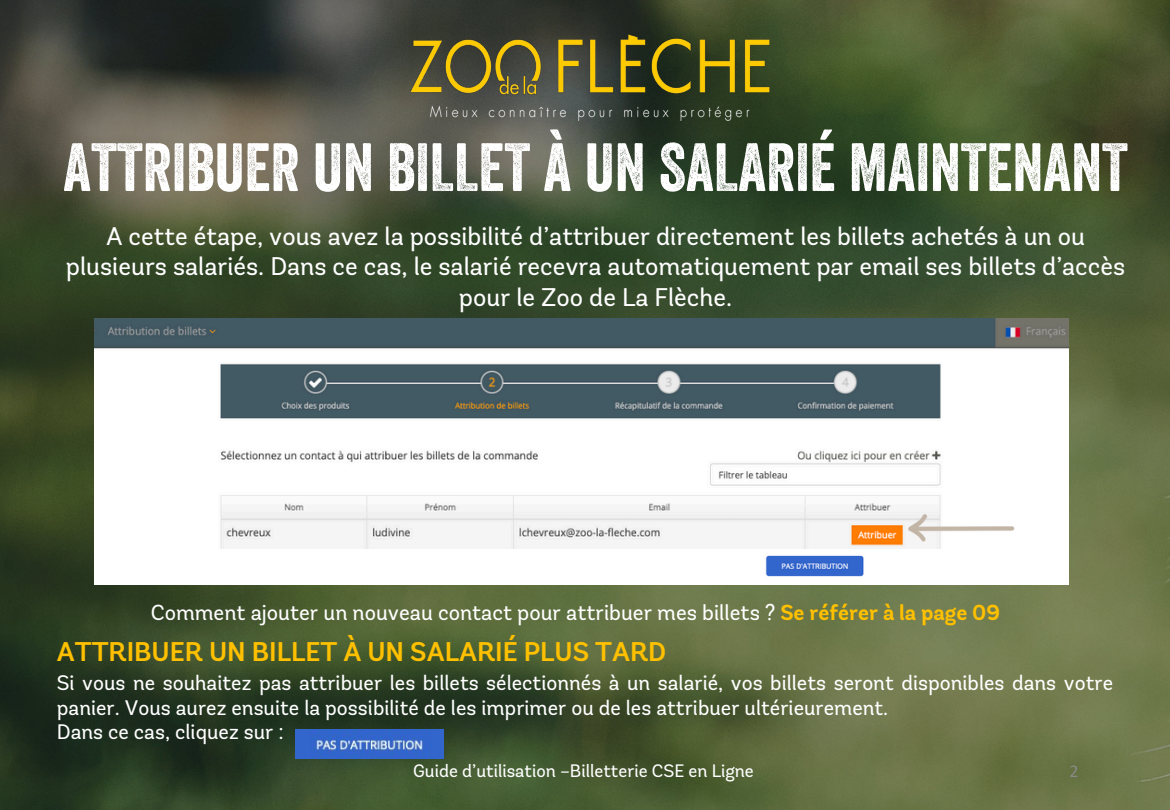
<style>
.page{position:relative;width:1170px;height:810px;background:#fff}
.page>*{position:absolute;margin:0;border:0;box-sizing:border-box;transform-origin:0 0}
.t1{font:66px "Veneer";color:#fff}
.t2{font:600 27px "Andes";color:#ffc000}
.t3{font:25.5px/30.3px "Andes";color:#fff;text-align:center}
.t4{font:21.75px "Andes";color:#fff}
.t5{font:21px/24.8px "Andes";color:#fff}
.t6{font:18px "Andes";color:#fff}
.t7{font:18px "Calibri";color:#898989}
.s1{font-weight:700;color:#ffc000}
</style>
<div class="page">
<img style="left:0;top:0;width:1170px;height:810px">
<img style="left:409px;top:33px;width:361px;height:87px">
<img style="left:296px;top:729px;width:147px;height:29px">
<img style="left:95px;top:319px;width:974px;height:265px">
<img style="left:906px;top:487px;width:109px;height:77px">
<p class="t1" style="left:63px;top:143px;width:1066px">ATTRIBUER UN BILLET À UN SALARIÉ MAINTENANT</p>
<p class="t3" style="left:66px;top:223px;width:1061px">A cette étape, vous avez la possibilité d’attribuer directement les billets achetés à un ou plusieurs salariés. Dans ce cas, le salarié recevra automatiquement par email ses billets d’accès pour le Zoo de La Flèche.</p>
<p class="t4" style="left:151px;top:604px;width:851px">Comment ajouter un nouveau contact pour attribuer mes billets ? <span class="s1">Se référer à la page 09</span></p>
<p class="t2" style="left:57px;top:640px;width:611px">ATTRIBUER UN BILLET À UN SALARIÉ PLUS TARD</p>
<p class="t5" style="left:57px;top:672px;width:1058px">Si vous ne souhaitez pas attribuer les billets sélectionnés à un salarié, vos billets seront disponibles dans votre panier. Vous aurez ensuite la possibilité de les imprimer ou de les attribuer ultérieurement.<br>Dans ce cas, cliquez sur :</p>
<h2 class="t6" style="left:413px;top:763px;width:342px">Guide d’utilisation –Billetterie CSE en Ligne</h2>
<h2 class="t7" style="left:1069px;top:763px;width:11px">2</h2>
</div>
